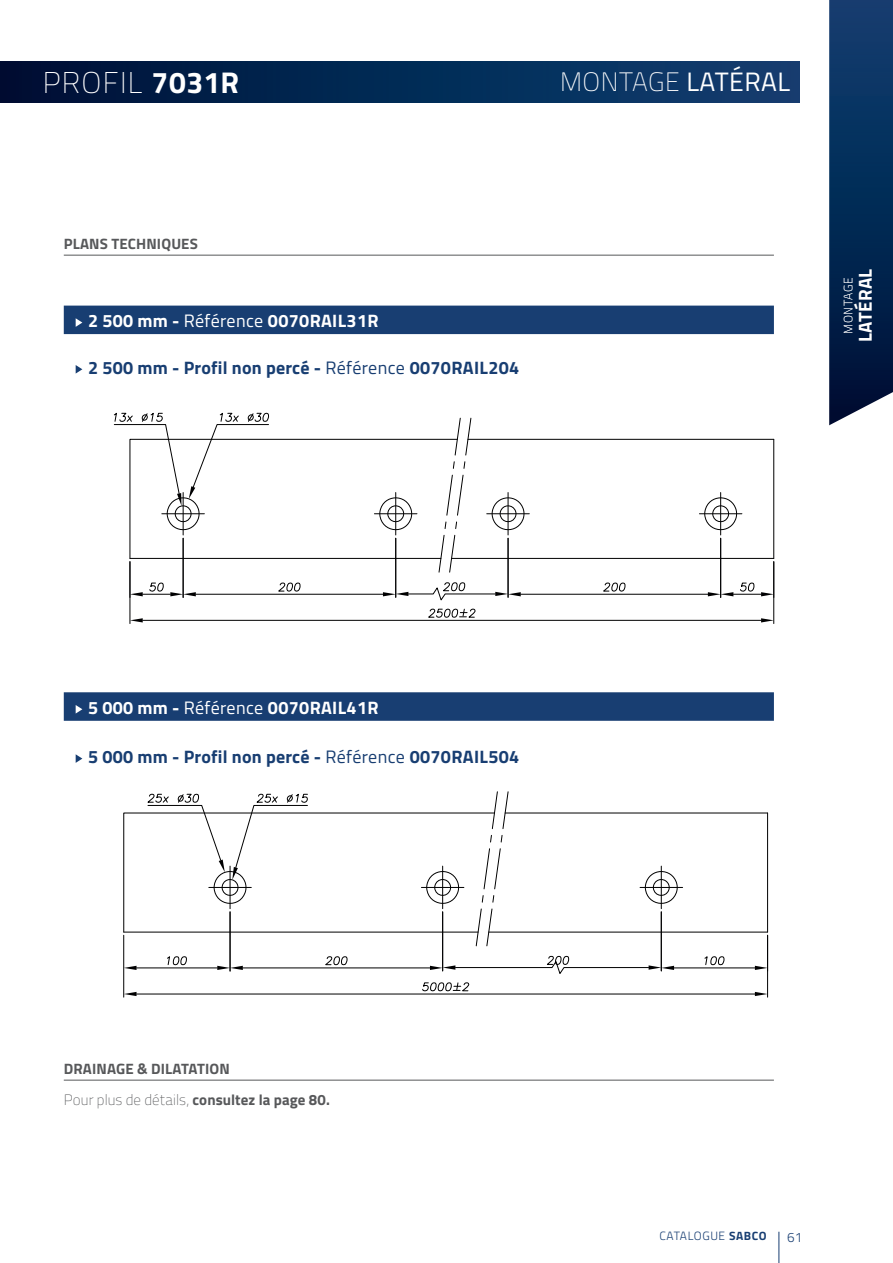
<style>
.page{position:relative;width:893px;height:1263px;background:#fff}
.page>*{position:absolute;margin:0;border:0;box-sizing:border-box;transform-origin:0 0}
.t1{font:200 30px "Titillium Web";letter-spacing:.045em;color:#fff}
.t2{font:200 26.55px "Titillium Web";letter-spacing:.02em;color:#fff}
.t3{font:700 18.75px "Titillium Web";letter-spacing:.01em;color:#fff}
.t4{font:700 18px "Titillium Web";letter-spacing:.01em;color:#183e72}
.t5{font:700 18px "Titillium Web";letter-spacing:.02em;color:#fff}
.t6{font:700 15px/31px "Titillium Web";letter-spacing:.01em;color:#57585a}
.t7{font:300 13.5px "Titillium Web";color:#183e72}
.t8{font:300 12px "Titillium Web";letter-spacing:.05em;color:#183e72}
.t9{font:200 12px "Titillium Web";letter-spacing:.045em;color:#fff}
.s1{font-weight:700}
.s2{font-weight:400}
.s3{font-weight:200}
</style>
<div class="page">
<svg style="left:829px;top:0;width:64px;height:392px;background:#062b57"></svg>
<hr style="left:778px;top:1232px;width:1px;height:31px;background:#183e72">
<hr style="left:452px;top:558px;width:322px;height:1px;background:#000001">
<hr style="left:468px;top:439px;width:306px;height:1px;background:#000001">
<hr style="left:773px;top:439px;width:1px;height:119px;background:#000001">
<hr style="left:183px;top:538px;width:1px;height:59px;background:#000001">
<hr style="left:196px;top:594px;width:187px;height:1px;background:#000001">
<svg style="left:131px;top:582px;width:65px;height:14px"></svg>
<svg style="left:278px;top:582px;width:23px;height:10px"></svg>
<hr style="left:395px;top:538px;width:1px;height:59px;background:#000001">
<hr style="left:508px;top:538px;width:1px;height:59px;background:#000001">
<hr style="left:521px;top:594px;width:187px;height:1px;background:#000001">
<svg style="left:383px;top:582px;width:138px;height:19px"></svg>
<svg style="left:603px;top:582px;width:23px;height:10px"></svg>
<hr style="left:720px;top:538px;width:1px;height:59px;background:#000001">
<svg style="left:708px;top:582px;width:65px;height:14px"></svg>
<hr style="left:130px;top:562px;width:1px;height:62px;background:#000001">
<hr style="left:773px;top:562px;width:1px;height:62px;background:#000001">
<hr style="left:143px;top:620px;width:618px;height:1px;background:#000001">
<svg style="left:130px;top:618px;width:13px;height:4px"></svg>
<svg style="left:761px;top:618px;width:13px;height:4px"></svg>
<svg style="left:428px;top:608px;width:48px;height:10px"></svg>
<svg style="left:491px;top:493px;width:34px;height:42px"></svg>
<hr style="left:508px;top:492px;width:1px;height:43px;background:#000001">
<hr style="left:487px;top:513px;width:42px;height:1px;background:#000001">
<svg style="left:704px;top:493px;width:33px;height:42px"></svg>
<hr style="left:720px;top:492px;width:1px;height:43px;background:#000001">
<hr style="left:699px;top:513px;width:43px;height:1px;background:#000001">
<svg style="left:113px;top:412px;width:359px;height:161px"></svg>
<hr style="left:123px;top:935px;width:1px;height:62px;background:#000001">
<hr style="left:489px;top:932px;width:279px;height:1px;background:#000001">
<hr style="left:505px;top:813px;width:263px;height:1px;background:#000001">
<hr style="left:767px;top:813px;width:1px;height:119px;background:#000001">
<hr style="left:137px;top:967px;width:80px;height:1px;background:#000001">
<svg style="left:124px;top:966px;width:13px;height:4px"></svg>
<svg style="left:167px;top:956px;width:20px;height:9px"></svg>
<hr style="left:230px;top:912px;width:1px;height:59px;background:#000001">
<hr style="left:243px;top:967px;width:187px;height:1px;background:#000001">
<svg style="left:217px;top:966px;width:26px;height:4px"></svg>
<svg style="left:325px;top:956px;width:23px;height:9px"></svg>
<hr style="left:442px;top:912px;width:1px;height:59px;background:#000001">
<hr style="left:661px;top:912px;width:1px;height:59px;background:#000001">
<hr style="left:674px;top:967px;width:81px;height:1px;background:#000001">
<svg style="left:430px;top:955px;width:244px;height:19px"></svg>
<svg style="left:755px;top:966px;width:12px;height:4px"></svg>
<svg style="left:704px;top:956px;width:21px;height:9px"></svg>
<hr style="left:767px;top:935px;width:1px;height:62px;background:#000001">
<hr style="left:137px;top:994px;width:618px;height:1px;background:#000001">
<svg style="left:124px;top:992px;width:13px;height:4px"></svg>
<svg style="left:755px;top:992px;width:13px;height:4px"></svg>
<svg style="left:422px;top:982px;width:48px;height:9px"></svg>
<svg style="left:645px;top:867px;width:33px;height:42px"></svg>
<hr style="left:661px;top:866px;width:1px;height:43px;background:#000001">
<hr style="left:640px;top:887px;width:43px;height:1px;background:#000001">
<svg style="left:123px;top:791px;width:386px;height:156px"></svg>
<hr style="left:421px;top:887px;width:43px;height:1px;background:#000001">
<div style="left:64px;top:306px;width:710px;height:28px;background:#183e72"></div>
<svg style="left:76px;top:318px;width:6px;height:9px"></svg>
<div style="left:64px;top:692px;width:710px;height:29px;background:#183e72"></div>
<svg style="left:76px;top:705px;width:6px;height:8px"></svg>
<hr style="left:64px;top:255px;width:710px;height:1px;background:#57585a">
<div style="left:0;top:61px;width:799px;height:41px;background:linear-gradient(to right,#001136,#0f4072)"></div>
<hr style="left:64px;top:1080px;width:710px;height:1px;background:#57585a">
<svg style="left:76px;top:365px;width:6px;height:9px"></svg>
<svg style="left:76px;top:754px;width:6px;height:9px"></svg>
<svg style="left:829px;top:392px;width:64px;height:34px"></svg>
<h1 class="t1" style="left:43px;top:61px;width:198px">PROFIL <span class="s1">7031R</span></h1>
<h2 class="t2" style="left:560px;top:63px;width:232px">MONTAGE <span class="s2">LATÉRAL</span></h2>
<p class="t6" style="left:64px;top:227px;width:136px">PLANS TECHNIQUES</p>
<p class="t5" style="left:88px;top:307px;width:292px">2 500 mm - <span class="s2">Référence</span> 0070RAIL31R</p>
<p class="t4" style="left:88px;top:353px;width:433px">2 500 mm - Profil non percé - <span class="s2">Référence</span> 0070RAIL204</p>
<p class="t9" style="left:840px;top:334px;width:58px;rotate:-90deg">MONTAGE</p>
<p class="t3" style="left:851px;top:342px;width:75px;rotate:-90deg">LATÉRAL</p>
<p class="t5" style="left:88px;top:693px;width:292px">5 000 mm - <span class="s2">Référence</span> 0070RAIL41R</p>
<p class="t4" style="left:88px;top:743px;width:433px">5 000 mm - Profil non percé - <span class="s2">Référence</span> 0070RAIL504</p>
<p class="t6" style="left:64px;top:1052px;width:268px">DRAINAGE &amp; DILATATION<br><span class="s3">Pour plus de détails,</span> consultez la page 80.</p>
<p class="t8" style="left:659px;top:1227px;width:109px">CATALOGUE <span class="s1">SABCO</span></p>
<p class="t7" style="left:787px;top:1227px;width:17px">61</p>
</div>
